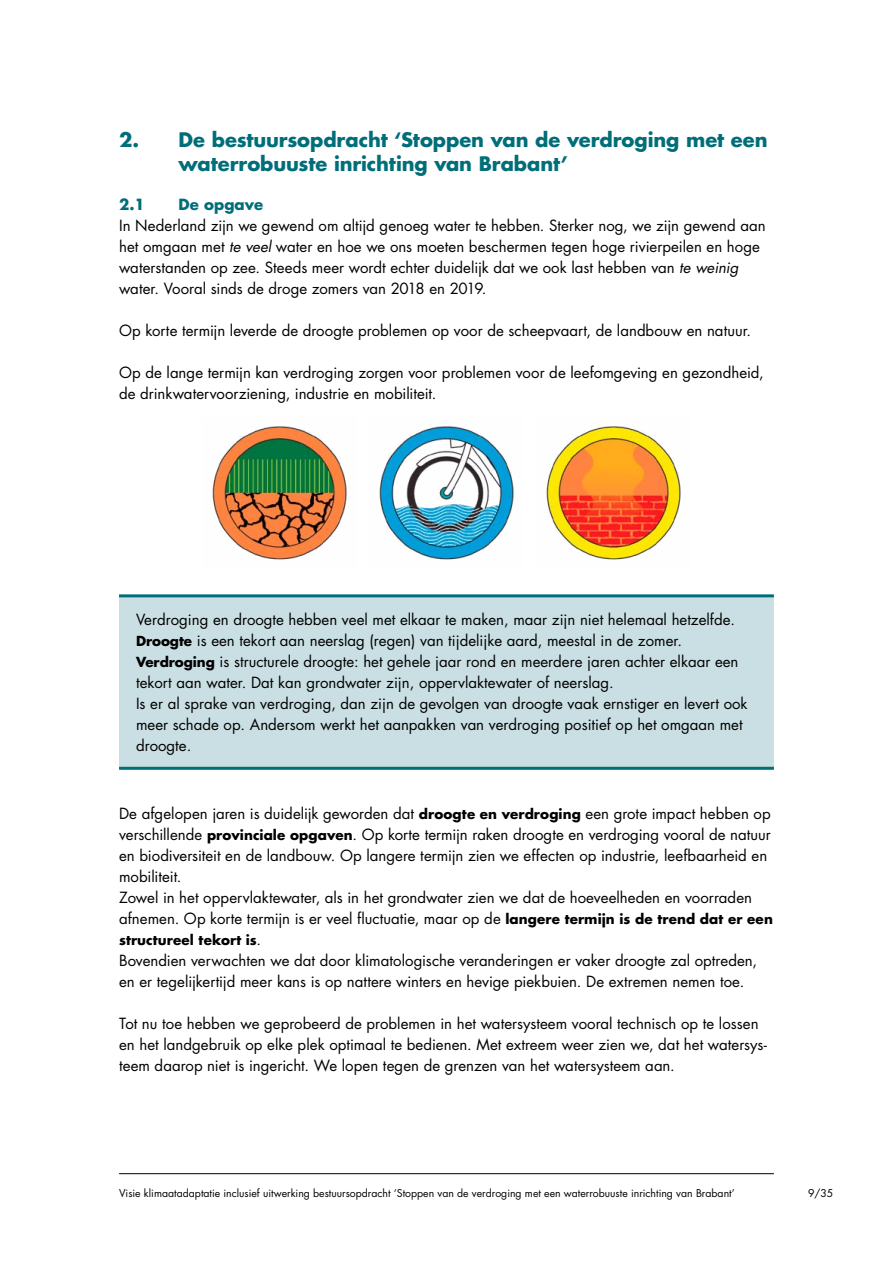
<style>
.page{position:relative;width:893px;height:1263px;background:#fff}
.page>*{position:absolute;margin:0;border:0;box-sizing:border-box;transform-origin:0 0}
.t1{font:700 19.5px/23.4px "Futura Std";letter-spacing:-.005em;color:#006e79}
.tabel{font:15px/21px "Futura Std";color:#000}
.t2{font:700 15px "Futura Std";color:#006e79}
.t3{font:700 13.5px "Futura Std";letter-spacing:.01em;color:#000}
.t4{font:10.5px "Futura Std";color:#000}
.s1{font-style:italic}
.s2{font-weight:700;font-size:13.5px}
.s3{font-weight:400;font-size:15px}
</style>
<div class="page">
<hr style="left:119px;top:1173px;width:655px;height:1px;background:#000">
<img style="left:212px;top:426px;width:135px;height:134px">
<img style="left:546px;top:426px;width:135px;height:134px">
<img style="left:379px;top:426px;width:135px;height:134px">
<div style="left:119px;top:596px;width:655px;height:172px;background:#c9dfe3"></div>
<hr style="left:119px;top:594px;width:655px;height:3px;background:#006e79">
<hr style="left:119px;top:767px;width:655px;height:3px;background:#006e79">
<p class="t1" style="left:179px;top:128px;width:591px;text-indent:-60px">2. De bestuursopdracht ‘Stoppen van de verdroging met een waterrobuuste inrichting van Brabant’</p>
<p class="t2" style="left:119px;top:195px;width:27px">2.1</p>
<p class="t2" style="left:179px;top:195px;width:86px">De opgave</p>
<p class="tabel" style="left:119px;top:215px;width:648px">In Nederland zijn we gewend om altijd genoeg water te hebben. Sterker nog, we zijn gewend aan het omgaan met <span class="s1">te veel</span> water en hoe we ons moeten beschermen tegen hoge rivierpeilen en hoge waterstanden op zee. Steeds meer wordt echter duidelijk dat we ook last hebben van <span class="s1">te weinig </span>water. Vooral sinds de droge zomers van 2018 en 2019.</p>
<p class="tabel" style="left:119px;top:320px;width:634px">Op korte termijn leverde de droogte problemen op voor de scheepvaart, de landbouw en natuur.</p>
<p class="tabel" style="left:119px;top:362px;width:646px">Op de lange termijn kan verdroging zorgen voor problemen voor de leefomgeving en gezondheid, de drinkwatervoorziening, industrie en mobiliteit.</p>
<p class="tabel" style="left:136px;top:609px;width:601px">Verdroging en droogte hebben veel met elkaar te maken, maar zijn niet helemaal hetzelfde.</p>
<p class="tabel" style="left:136px;top:630px;width:548px"><span class="s2">Droogte</span> is een tekort aan neerslag (regen) van tijdelijke aard, meestal in de zomer.</p>
<p class="tabel" style="left:136px;top:651px;width:604px"><span class="s2">Verdroging</span> is structurele droogte: het gehele jaar rond en meerdere jaren achter elkaar een tekort aan water. Dat kan grondwater zijn, oppervlaktewater of neerslag.</p>
<p class="tabel" style="left:136px;top:693px;width:613px">Is er al sprake van verdroging, dan zijn de gevolgen van droogte vaak ernstiger en levert ook meer schade op. Andersom werkt het aanpakken van verdroging positief op het omgaan met droogte.</p>
<p class="tabel" style="left:119px;top:803px;width:653px">De afgelopen jaren is duidelijk geworden dat <span class="s2">droogte en verdroging</span> een grote impact hebben op verschillende <span class="s2">provinciale opgaven</span>. Op korte termijn raken droogte en verdroging vooral de natuur en biodiversiteit en de landbouw. Op langere termijn zien we effecten op industrie, leefbaarheid en mobiliteit.</p>
<p class="tabel" style="left:119px;top:887px;width:655px">Zowel in het oppervlaktewater, als in het grondwater zien we dat de hoeveelheden en voorraden afnemen. Op korte termijn is er veel fluctuatie, maar op de <span class="s2">langere termijn is de trend dat er een</span></p>
<p class="t3" style="left:119px;top:931px;width:144px">structureel tekort is<span class="s3">.</span></p>
<p class="tabel" style="left:119px;top:950px;width:639px">Bovendien verwachten we dat door klimatologische veranderingen er vaker droogte zal optreden, en er tegelijkertijd meer kans is op nattere winters en hevige piekbuien. De extremen nemen toe.</p>
<p class="tabel" style="left:119px;top:1013px;width:649px">Tot nu toe hebben we geprobeerd de problemen in het watersysteem vooral technisch op te lossen en het landgebruik op elke plek optimaal te bedienen. Met extreem weer zien we, dat het watersys&shy;teem daarop niet is ingericht. We lopen tegen de grenzen van het watersysteem aan.</p>
<p class="t4" style="left:119px;top:1187px;width:617px">Visie klimaatadaptatie inclusief uitwerking bestuursopdracht ‘Stoppen van de verdroging met een waterrobuuste inrichting van Brabant’</p>
<p class="t4" style="left:808px;top:1187px;width:27px">9/35</p>
</div>
